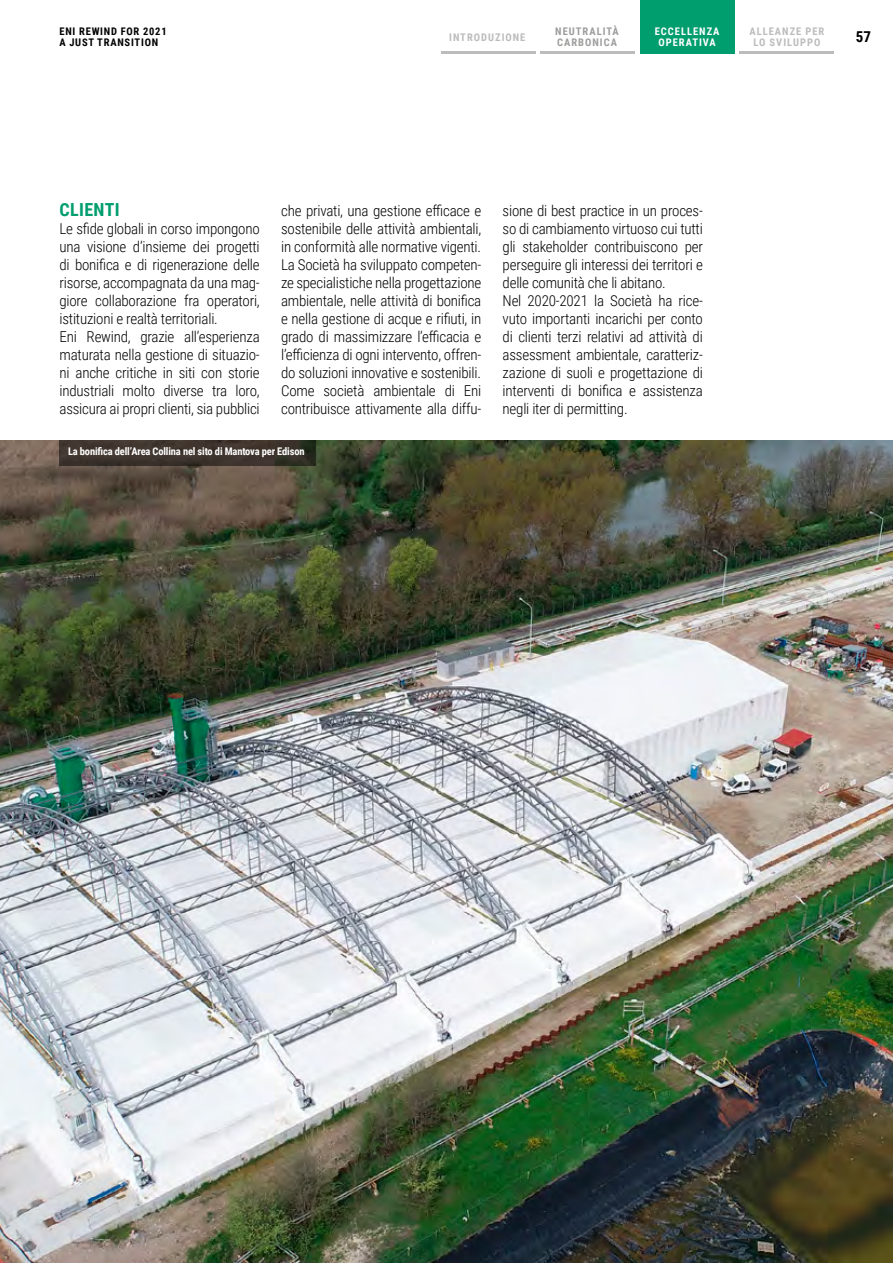
<style>
.page{position:relative;width:893px;height:1263px;background:#fff}
.page>*{position:absolute;margin:0;border:0;box-sizing:border-box;transform-origin:0 0}
.corpo_testo{font:700 18px "Roboto Condensed";letter-spacing:.02em;color:#009d6e}
.corpo_testo-2{font:300 15px/18px "Roboto Condensed";letter-spacing:-.015em;color:#000;text-align:justify}
.t1{font:700 15px "Roboto Condensed";color:#000}
.corpo_testo-3{font:700 10.5px "Roboto Condensed";letter-spacing:-.015em;color:#fff}
.t2{font:700 10.5px/10.5px "Roboto Condensed";letter-spacing:.095em;color:#bcbcbc;text-align:center}
.t3{font:700 10.5px/10.5px "Roboto Condensed";letter-spacing:.075em;color:#000}
.corpo_testo-4{font:700 10.5px/10.5px "Roboto Condensed";letter-spacing:.095em;color:#fff;text-align:center}
.t4{font:700 10.5px/10.5px "Roboto Condensed";letter-spacing:.095em;color:#9d9d9c}
</style>
<div class="page">
<div style="left:641px;top:0;width:94px;height:54px;background:#009d6e"></div>
<hr style="left:740px;top:51px;width:94px;height:3px;background:#bcbcbc">
<hr style="left:540px;top:51px;width:94px;height:3px;background:#bcbcbc">
<hr style="left:441px;top:51px;width:95px;height:3px;background:#bcbcbc">
<img style="left:0;top:440px;width:893px;height:823px">
<svg style="left:60px;top:440px;width:256px;height:26px;background:#3c332c"></svg>
<p class="t4" style="left:555px;top:26px;width:65px">NEUTRALITÀ<br>CARBONICA</p>
<p class="t3" style="left:59px;top:26px;width:109px">ENI REWIND FOR 2021<br>A JUST TRANSITION</p>
<p class="corpo_testo-4" style="left:655px;top:26px;width:66px">ECCELLENZA<br>OPERATIVA</p>
<p class="t2" style="left:749px;top:26px;width:76px">ALLEANZE PER<br>LO SVILUPPO</p>
<p class="t2" style="left:449px;top:31px;width:78px">INTRODUZIONE</p>
<p class="t1" style="left:856px;top:26px;width:17px">57</p>
<p class="corpo_testo" style="left:60px;top:197px;width:62px">CLIENTI</p>
<p class="corpo_testo-2" style="left:60px;top:219px;width:202px">Le sfide globali in corso impongono una visione d’insieme dei progetti di bonifica e di rigenerazione delle risorse, accompagnata da una mag&shy;giore collaborazione fra operatori, istituzioni e realtà territoriali.</p>
<p class="corpo_testo-2" style="left:60px;top:327px;width:202px">Eni Rewind, grazie all’esperienza maturata nella gestione di situazio&shy;ni anche critiche in siti con storie industriali molto diverse tra loro, assicura ai propri clienti, sia pubblici</p>
<p class="corpo_testo-2" style="left:281px;top:201px;width:202px">che privati, una gestione efficace e sostenibile delle attività ambientali, in conformità alle normative vigenti.</p>
<p class="corpo_testo-2" style="left:281px;top:255px;width:202px">La Società ha sviluppato competen&shy;ze specialistiche nella progettazione ambientale, nelle attività di bonifica e nella gestione di acque e rifiuti, in grado di massimizzare l’efficacia e l’efficienza di ogni intervento, offren&shy;do soluzioni innovative e sostenibili.</p>
<p class="corpo_testo-2" style="left:281px;top:381px;width:202px">Come società ambientale di Eni contribuisce attivamente alla diffu-</p>
<p class="corpo_testo-3" style="left:68px;top:444px;width:238px">La bonifica dell’Area Collina nel sito di Mantova per Edison</p>
<p class="corpo_testo-2" style="left:503px;top:201px;width:202px">sione di best practice in un proces&shy;so di cambiamento virtuoso cui tutti gli stakeholder contribuiscono per perseguire gli interessi dei territori e delle comunità che li abitano.</p>
<p class="corpo_testo-2" style="left:503px;top:291px;width:202px">Nel 2020-2021 la Società ha rice&shy;vuto importanti incarichi per conto di clienti terzi relativi ad attività di assessment ambientale, caratteriz&shy;zazione di suoli e progettazione di interventi di bonifica e assistenza negli iter di permitting.</p>
</div>
